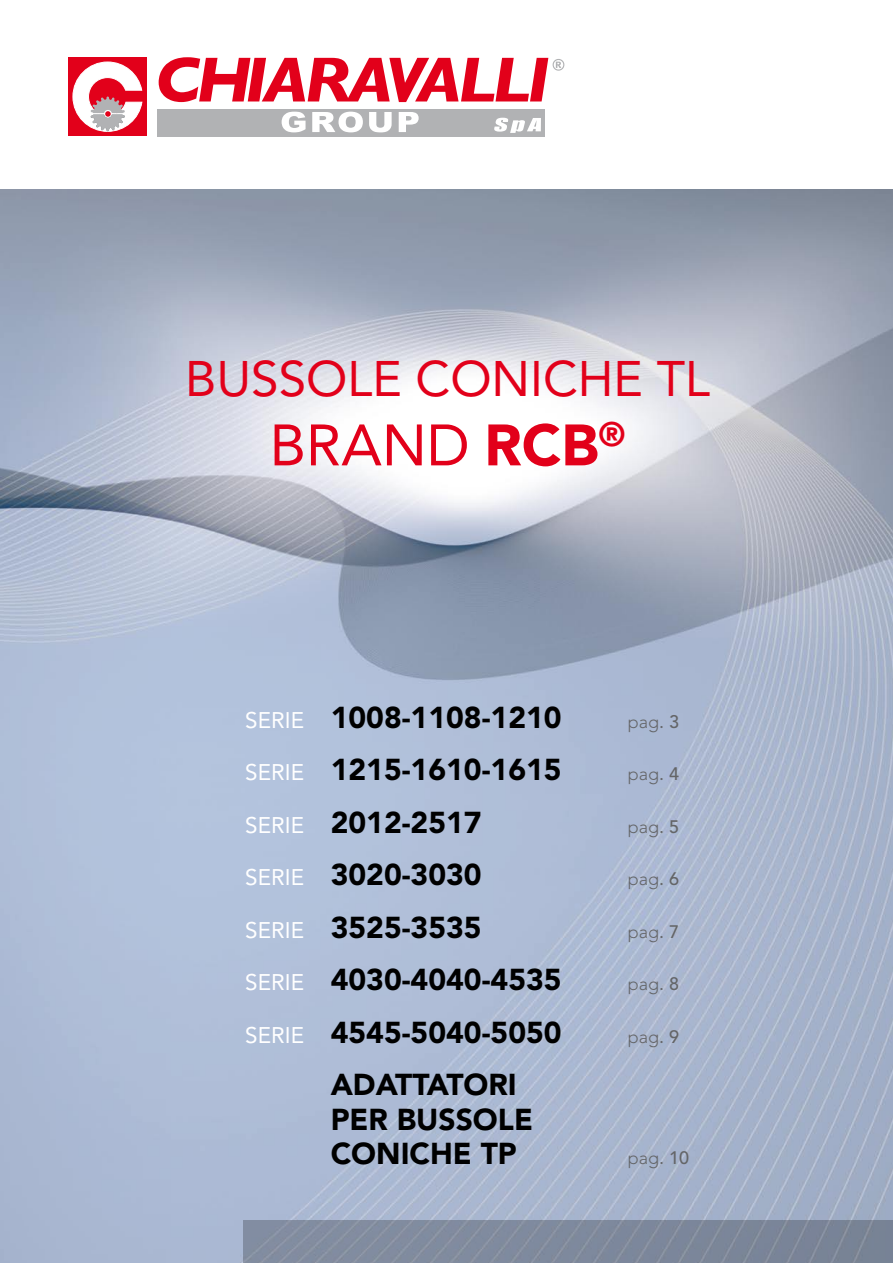
<style>
.page{position:relative;width:893px;height:1263px;background:#fff}
.page>*{position:absolute;margin:0;border:0;box-sizing:border-box;transform-origin:0 0}
.t1{font:57.75px "Avenir LT Std";color:#e2001a}
.t2{font:49.5px "Avenir LT Std";color:#e2001a}
.t3{font:900 30px/34.5px "Avenir LT Std";color:#000}
.t4{font:300 18px "Avenir LT Std";color:#646567}
.s1{font-weight:900}
.s2{font-weight:400;font-size:22.5px;color:#fff}
.s3{font-weight:400}
.s4{font-weight:500}
</style>
<div class="page">
<img style="left:0;top:190px;width:893px;height:1073px">
<div style="left:243px;top:1220px;width:650px;height:43px;background:#7f8a9c"></div>
<div style="left:68px;top:58px;width:78px;height:78px;background:#e2001a"></div>
<svg style="left:72px;top:61px;width:71px;height:71px"></svg>
<div style="left:157px;top:109px;width:387px;height:27px;background:#b1b2b4"></div>
<svg style="left:159px;top:57px;width:405px;height:45px"></svg>
<svg style="left:494px;top:118px;width:47px;height:15px"></svg>
<svg style="left:282px;top:112px;width:24px;height:20px"></svg>
<svg style="left:312px;top:112px;width:51px;height:20px"></svg>
<svg style="left:369px;top:112px;width:23px;height:20px"></svg>
<svg style="left:399px;top:112px;width:20px;height:20px"></svg>
<h2 class="t2" style="left:185px;top:350px;width:526px">BUSSOLE CONICHE TL</h2>
<h1 class="t1" style="left:270px;top:412px;width:358px">BRAND <span class="s1">RCB</span><sup>®</sup></h1>
<p class="t3" style="left:245px;top:700px;width:318px"><span class="s2">SERIE</span> 1008-1108-1210</p>
<p class="t4" style="left:628px;top:711px;width:53px">pag<span class="s3">.</span> <span class="s4">3</span></p>
<p class="t3" style="left:245px;top:752px;width:318px"><span class="s2">SERIE</span> 1215-1610-1615</p>
<p class="t4" style="left:628px;top:763px;width:53px">pag<span class="s3">.</span> <span class="s4">4</span></p>
<p class="t3" style="left:245px;top:805px;width:238px"><span class="s2">SERIE</span> 2012-2517</p>
<p class="t4" style="left:628px;top:816px;width:53px">pag<span class="s3">.</span> <span class="s4">5</span></p>
<p class="t3" style="left:245px;top:857px;width:238px"><span class="s2">SERIE</span> 3020-3030</p>
<p class="t4" style="left:628px;top:868px;width:53px">pag<span class="s3">.</span> <span class="s4">6</span></p>
<p class="t3" style="left:245px;top:910px;width:238px"><span class="s2">SERIE</span> 3525-3535</p>
<p class="t4" style="left:628px;top:921px;width:53px">pag<span class="s3">.</span> <span class="s4">7</span></p>
<p class="t3" style="left:245px;top:962px;width:318px"><span class="s2">SERIE</span> 4030-4040-4535</p>
<p class="t4" style="left:628px;top:973px;width:53px">pag<span class="s3">.</span> <span class="s4">8</span></p>
<p class="t3" style="left:245px;top:1015px;width:318px"><span class="s2">SERIE</span> 4545-5040-5050</p>
<p class="t4" style="left:628px;top:1026px;width:53px">pag<span class="s3">.</span> <span class="s4">9</span></p>
<p class="t3" style="left:331px;top:1067px;width:204px">ADATTATORI<br>PER BUSSOLE<br>CONICHE TP</p>
<p class="t4" style="left:628px;top:1147px;width:63px">pag<span class="s3">.</span> <span class="s4">10</span></p>
</div>
